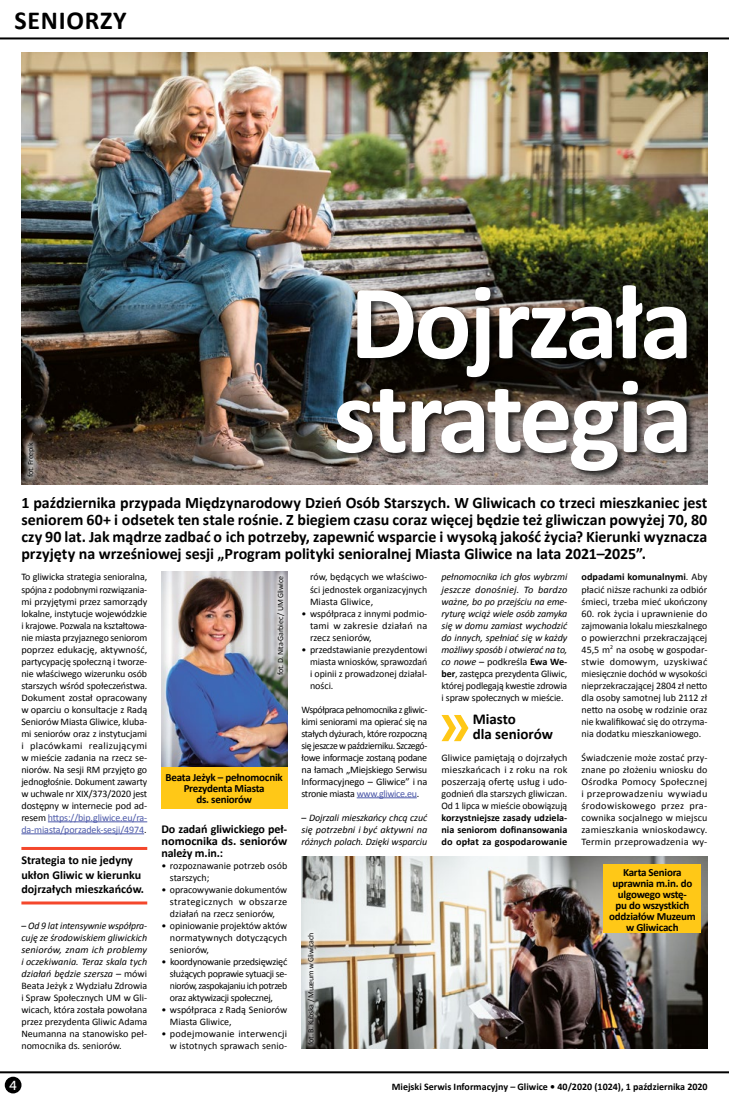
<style>
.page{position:relative;width:729px;height:1098px;background:#fff}
.page>*{position:absolute;margin:0;border:0;box-sizing:border-box;transform-origin:0 0}
.t1{font:700 107px/93.7px "Calibri";letter-spacing:-.03em;color:#fff}
.t2{font:700 26px "Calibri";color:#000}
.t3{font:700 16px/17px "Calibri";letter-spacing:-.005em;color:#000;text-align:justify}
.t4{font:700 15px/15px "Calibri";color:#000}
.t5{font:13px "Museo Sans 500";color:#fff}
.t6{font:700 12px/14.4px "Calibri";color:#000}
.t7{font:700 11px/11px "Calibri";letter-spacing:-.02em;color:#000;text-align:center}
.t8{font:10px/12px "Calibri";color:#000;text-align:justify}
.t9{font:italic 10px/12px "Calibri";letter-spacing:-.01em;color:#000;text-align:justify}
.t10{font:700 10px/12px "Calibri";color:#000;text-align:justify}
.t11{font:8px "Calibri";letter-spacing:-.03em;color:#000}
.s1{color:#4c59a9}
.s2{font-style:italic}
.s3{font-style:normal}
.s4{font-weight:700;font-style:normal}
.s5{font-weight:700}
</style>
<div class="page">
<hr style="left:0;top:1070px;width:729px;height:2px;background:#000">
<div style="left:5px;top:1076px;width:16px;height:16px;background:#000;border-radius:50%"></div>
<hr style="left:0;top:37px;width:729px;height:2px;background:#000">
<hr style="left:48px;top:821px;width:99px;height:1px;background:#4c59a9">
<hr style="left:21px;top:833px;width:123px;height:1px;background:#4c59a9">
<hr style="left:21px;top:846px;width:126px;height:3px;background:#f4472c">
<hr style="left:21px;top:901px;width:126px;height:3px;background:#f4472c">
<hr style="left:356px;top:797px;width:60px;height:1px;background:#4c59a9">
<img style="left:21px;top:52px;width:686px;height:432px">
<img style="left:301px;top:856px;width:406px;height:192px">
<img style="left:161px;top:571px;width:126px;height:195px">
<svg style="left:441px;top:715px;width:27px;height:25px"></svg>
<div style="left:335px;top:284px;width:360px;height:196px;background:#000;opacity:.75"></div>
<div style="left:603px;top:864px;width:98px;height:69px;background:#ffc817"></div>
<div style="left:161px;top:766px;width:126px;height:42px;background:#ffc817"></div>
<div style="left:22px;top:436px;width:18px;height:46px;background:#fff;opacity:.75"></div>
<div style="left:271px;top:569px;width:19px;height:111px;background:#fff;opacity:.75"></div>
<div style="left:301px;top:926px;width:19px;height:124px;background:#fff;opacity:.75"></div>
<h2 class="t2" style="left:14px;top:4px;width:14px">SENI</h2>
<h2 class="t2" style="left:67px;top:4px;width:61px">ORZY</h2>
<p class="t11" style="left:25px;top:477px;width:36px;rotate:-90deg">fot. Freepik</p>
<h1 class="t1" style="left:333px;top:275px;width:361px">Dojrzała strategia</h1>
<p class="t3" style="left:21px;top:494px;width:687px">1 października przypada Międzynarodowy Dzień Osób Starszych. W Gliwicach co trzeci mieszkaniec jest seniorem 60+ i odsetek ten stale rośnie. Z biegiem czasu coraz więcej będzie też gliwiczan powyżej 70, 80 czy 90 lat. Jak mądrze zadbać o ich potrzeby, zapewnić wsparcie i wysoką jakość życia? Kierunki wyznacza przyjęty na wrześniowej sesji „Program polityki senioralnej Miasta Gliwice na lata 2021–2025”.</p>
<p class="t8" style="left:21px;top:571px;width:127px">To gliwicka strategia senioralna, spójna z podobnymi rozwiązania&shy;mi przyjętymi przez samorządy lokalne, instytucje wojewódzkie i krajowe. Pozwala na kształtowa&shy;nie miasta przyjaznego seniorom poprzez edukację, aktywność, partycypację społeczną i tworze&shy;nie właściwego wizerunku osób starszych wśród społeczeństwa.<br>Dokument został opracowany w oparciu o konsultacje z Radą Seniorów Miasta Gliwice, kluba&shy;mi seniorów oraz z instytucjami i placówkami realizującymi w mieście zadania na rzecz se&shy;niorów. Na sesji RM przyjęto go jednogłośnie. Dokument zawarty w uchwale nr XIX/373/2020 jest dostępny w internecie pod ad&shy;resem <span class="s1">https://bip.gliwice.eu/ra&shy;da-miasta/porzadek-sesji/4974</span>.</p>
<p class="t6" style="left:21px;top:852px;width:124px">Strategia to nie jedyny ukłon Gliwic w kierunku dojrzałych mieszkańców.</p>
<p class="t8" style="left:21px;top:919px;width:127px">– <span class="s2">Od 9 lat intensywnie współpra&shy;cuję ze środowiskiem gliwickich seniorów, znam ich problemy i oczekiwania. Teraz skala tych działań będzie szersza</span> – mówi Beata Jeżyk z Wydziału Zdrowia i Spraw Społecznych UM w Gli&shy;wicach, która została powołana przez prezydenta Gliwic Adama Neumanna na stanowisko peł&shy;nomocnika ds. seniorów.</p>
<p class="t8" style="left:310px;top:571px;width:119px">rów, będących we właściwo&shy;ści jednostek organizacyjnych Miasta Gliwice,</p>
<p class="t8" style="left:310px;top:607px;width:119px;text-indent:-8px">• współpraca z innymi podmio&shy;tami w zakresie działań na rzecz seniorów,</p>
<p class="t8" style="left:310px;top:643px;width:119px;text-indent:-8px">• przedstawianie prezydentowi miasta wniosków, sprawozdań i opinii z prowadzonej działal&shy;ności.</p>
<p class="t8" style="left:301px;top:703px;width:127px">Współpraca pełnomocnika z gliwic&shy;kimi seniorami ma opierać się na stałych dyżurach, które rozpoczną się jeszcze w październiku. Szczegó&shy;łowe informacje zostaną podane na łamach „Miejskiego Serwisu Informacyjnego – Gliwice” i na stronie miasta <span class="s1">www.gliwice.eu</span>.</p>
<p class="t9" style="left:301px;top:810px;width:127px"><span class="s3">–</span> Dojrzali mieszkańcy chcą czuć się potrzebni i być aktywni na różnych polach. Dzięki wsparciu</p>
<p class="t9" style="left:441px;top:570px;width:127px">pełnomocnika ich głos wybrzmi jeszcze donośniej. To bardzo ważne, bo po przejściu na eme&shy;ryturę wciąż wiele osób zamyka się w domu zamiast wychodzić do innych, spełniać się w każdy możliwy sposób i otwierać na to, co nowe <span class="s3">– podkreśla</span> <span class="s4">Ewa We&shy;ber</span><span class="s3">, zastępca prezydenta Gliwic, której podlegają kwestie zdrowia i spraw społecznych w mieście.</span></p>
<h3 class="t4" style="left:472px;top:711px;width:82px">Miasto<br>dla seniorów</h3>
<p class="t8" style="left:441px;top:751px;width:127px">Gliwice pamiętają o dojrzałych mieszkańcach i z roku na rok poszerzają ofertę usług i udo&shy;godnień dla starszych gliwiczan.<br>Od 1 lipca w mieście obowiązują</p>
<p class="t10" style="left:441px;top:811px;width:127px">korzystniejsze zasady udziela&shy;nia seniorom dofinansowania do opłat za gospodarowanie</p>
<p class="t8" style="left:581px;top:571px;width:127px"><span class="s5">odpadami komunalnymi</span>. Aby płacić niższe rachunki za odbiór śmieci, trzeba mieć ukończony</p>
<p class="t8" style="left:581px;top:607px;width:127px">60. rok życia i uprawnienie do zajmowania lokalu mieszkalnego o powierzchni przekraczającej 45,5 m<sup>2</sup> na osobę w gospodar&shy;stwie domowym, uzyskiwać miesięcznie dochód w wysokości nieprzekraczającej 2804 zł netto dla osoby samotnej lub 2112 zł netto na osobę w rodzinie oraz nie kwalifikować się do otrzyma&shy;nia dodatku mieszkaniowego.</p>
<p class="t8" style="left:581px;top:751px;width:127px">Świadczenie może zostać przy&shy;znane po złożeniu wniosku do Ośrodka Pomocy Społecznej i przeprowadzeniu wywiadu środowiskowego przez pra&shy;cownika socjalnego w miejscu zamieszkania wnioskodawcy.<br>Termin przeprowadzenia wy-</p>
<p class="t11" style="left:275px;top:674px;width:100px;rotate:-90deg">fot. D. Nita-Garbiec / UM Gliwice</p>
<p class="t7" style="left:165px;top:771px;width:119px">Beata Jeżyk – pełnomocnik<br>Prezydenta Miasta<br>ds. seniorów</p>
<p class="t6" style="left:161px;top:822px;width:127px;line-height:12px;text-align:justify">Do zadań gliwickiego peł&shy;nomocnika ds. seniorów należy m.in.:</p>
<p class="t8" style="left:170px;top:859px;width:119px;text-indent:-8px">• rozpoznawanie potrzeb osób starszych;</p>
<p class="t8" style="left:170px;top:883px;width:119px;text-indent:-9px">• opracowywanie dokumentów strategicznych w obszarze działań na rzecz seniorów,</p>
<p class="t8" style="left:170px;top:919px;width:119px;text-indent:-8px">• opiniowanie projektów aktów normatywnych dotyczących seniorów,</p>
<p class="t8" style="left:170px;top:955px;width:119px;text-indent:-8px">• koordynowanie przedsięwzięć służących poprawie sytuacji se&shy;niorów, zaspokajaniu ich potrzeb oraz aktywizacji społecznej,</p>
<p class="t8" style="left:170px;top:1003px;width:119px;text-indent:-8px">• współpraca z Radą Seniorów<br>Miasta Gliwice,</p>
<p class="t8" style="left:161px;top:1027px;width:127px;text-align:right">• podejmowanie interwencji w istotnych sprawach senio-</p>
<p class="t7" style="left:609px;top:866px;width:88px">Karta Seniora uprawnia m.in. do ulgowego wstę-<br>pu do wszystkich oddziałów Muzeum w Gliwicach</p>
<p class="t11" style="left:306px;top:1044px;width:113px;rotate:-90deg">fot. B. Kubska / Muzeum w Gliwicach</p>
<h3 class="t5" style="left:9px;top:1077px;width:9px">4</h3>
<p class="t10" style="left:392px;top:1079px;width:317px">Miejski Serwis Informacyjny – Gliwice • 40/2020 (1024), 1 października 2020</p>
</div>
